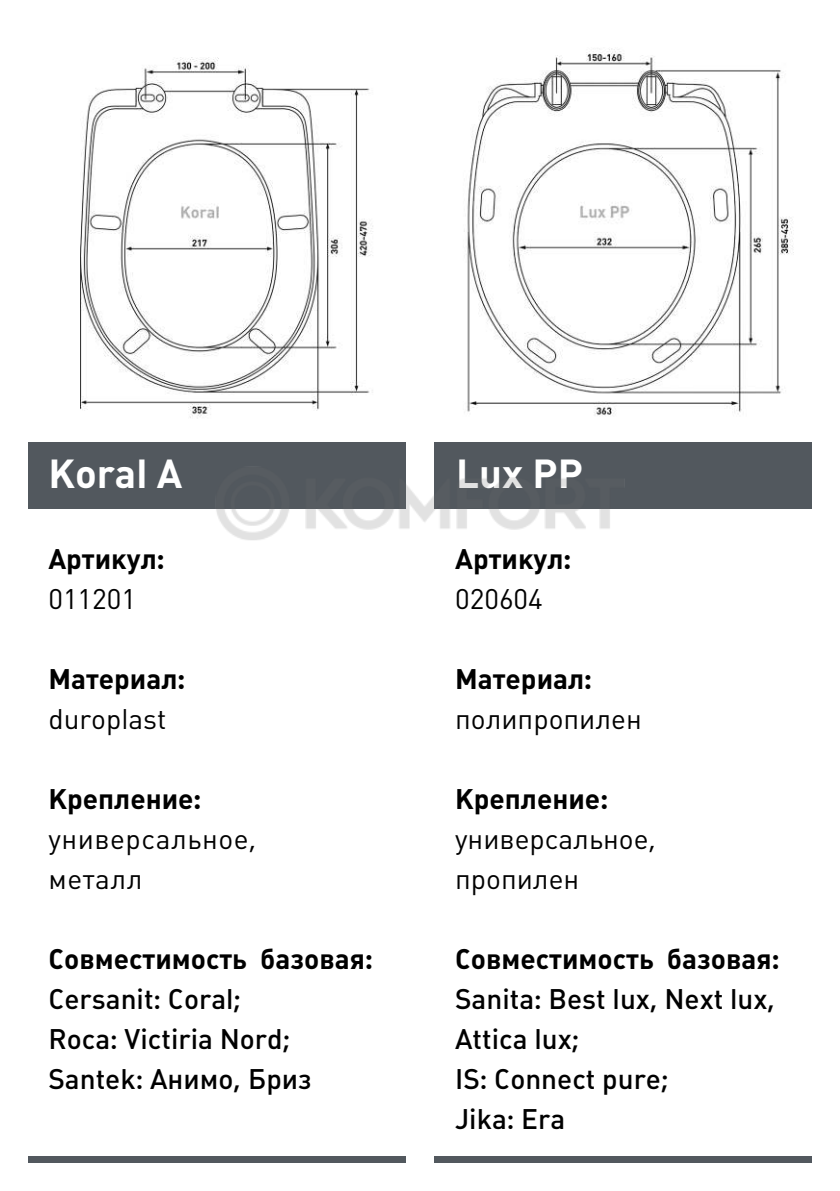
<style>
.page{position:relative;width:840px;height:1191px;background:#fff}
.page>*{position:absolute;margin:0;border:0;box-sizing:border-box;transform-origin:0 0}
.t1{font:700 40px "Plumb C";color:#fff}
.t2{font:28px/40px "Plumb Medium C";color:#000}
.t3{font:700 28px "Plumb C";color:#000}
.t4{font:28px/40px "Plumb C";color:#000}
.t5{font:28px/40px "Plumb C";letter-spacing:.02em;color:#000}
</style>
<div class="page">
<div style="left:28px;top:442px;width:377px;height:67px;background:#52585e"></div>
<div style="left:28px;top:1156px;width:377px;height:6px;background:#52585e"></div>
<div style="left:434px;top:1156px;width:377px;height:6px;background:#52585e"></div>
<div style="left:434px;top:442px;width:377px;height:67px;background:#52585e"></div>
<img style="left:80px;top:57px;width:293px;height:362px">
<img style="left:464px;top:48px;width:330px;height:367px">
<img style="left:216px;top:457px;width:394px;height:83px">
<h1 class="t1" style="left:48px;top:451px;width:135px">Koral A</h1>
<h1 class="t1" style="left:456px;top:451px;width:128px">Lux PP</h1>
<p class="t3" style="left:48px;top:542px;width:118px">Артикул:</p>
<p class="t4" style="left:48px;top:579px;width:89px">011201</p>
<p class="t3" style="left:48px;top:662px;width:138px">Материал:</p>
<p class="t4" style="left:48px;top:699px;width:119px">duroplast</p>
<p class="t3" style="left:48px;top:782px;width:154px">Крепление:</p>
<p class="t5" style="left:48px;top:819px;width:210px">универсальное, металл</p>
<p class="t3" style="left:48px;top:942px;width:326px">Совместимость базовая:</p>
<p class="t2" style="left:48px;top:978px;width:265px">Cersanit: Coral;<br>Roca: Victiria Nord;<br>Santek: Анимо, Бриз</p>
<p class="t3" style="left:455px;top:542px;width:118px">Артикул:</p>
<p class="t4" style="left:455px;top:579px;width:89px">020604</p>
<p class="t3" style="left:455px;top:662px;width:138px">Материал:</p>
<p class="t4" style="left:455px;top:699px;width:188px">полипропилен</p>
<p class="t3" style="left:455px;top:782px;width:154px">Крепление:</p>
<p class="t4" style="left:455px;top:819px;width:202px">универсальное, пропилен</p>
<p class="t3" style="left:455px;top:942px;width:326px">Совместимость базовая:</p>
<p class="t2" style="left:455px;top:978px;width:321px">Sanita: Best lux, Next lux,<br>Attica lux;<br>IS: Connect pure;<br>Jika: Era</p>
</div>
